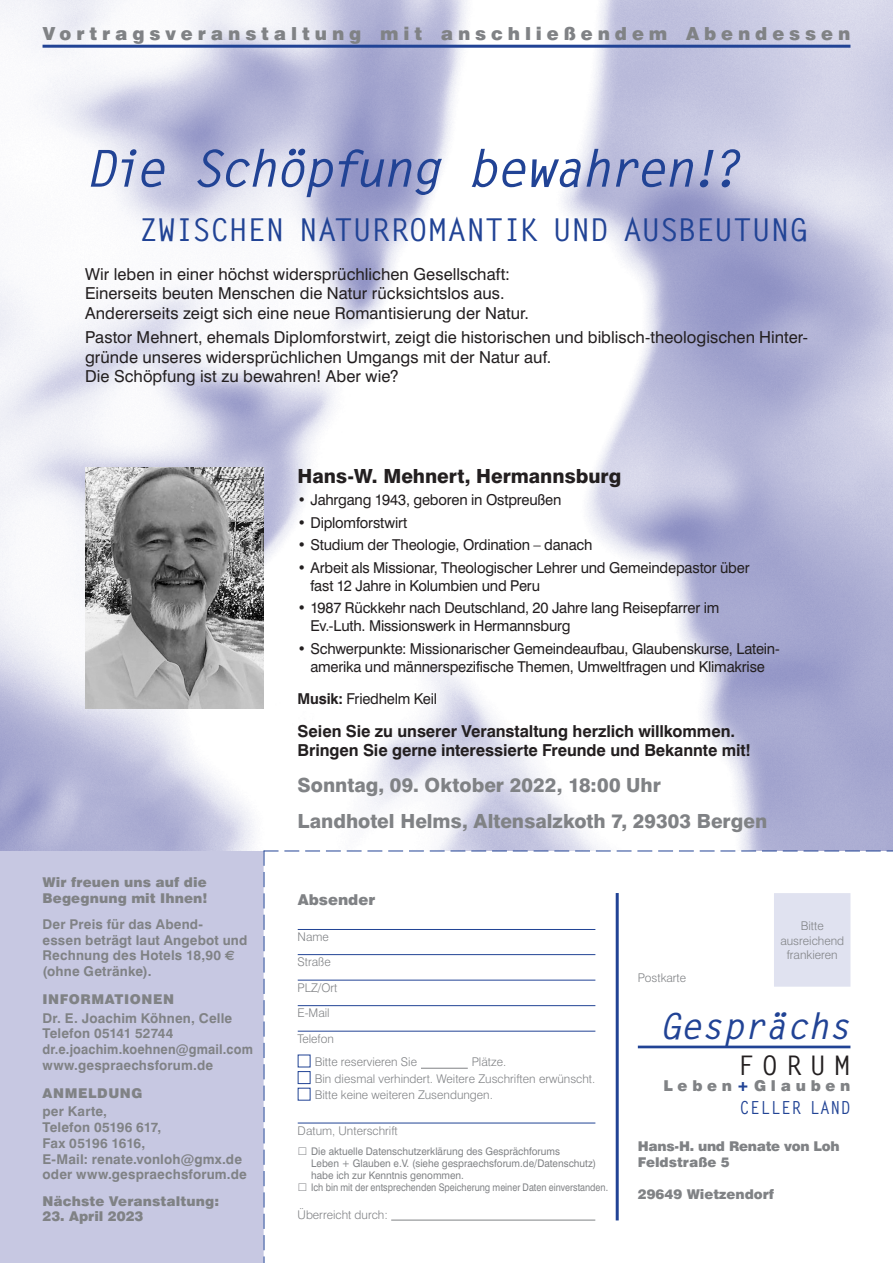
<style>
.page{position:relative;width:893px;height:1263px;background:#fff}
.page>*{position:absolute;margin:0;border:0;box-sizing:border-box;transform-origin:0 0}
.t1{font:italic 700 51px "Letter Gothic Std";letter-spacing:-.055em;color:#214395}
.t2{font:italic 700 36px "Letter Gothic Std";letter-spacing:-.01em;color:#214395}
.t3{font:700 31.5px "Letter Gothic Std";letter-spacing:-.015em;color:#214395}
.t4{font:700 27px "Letter Gothic Std";letter-spacing:.29em;color:#231f20}
.t5{font:800 19.5px "Swiss 721 BT";color:#808285}
.t6{font:800 19.5px "Swiss 721 BT";color:#231f20}
.t7{font:900 18px "Swiss 721 BT";letter-spacing:.27em;color:#808285}
.t8{font:700 18px "Letter Gothic Std";letter-spacing:.035em;color:#214395;scale:.9 1}
.t9{font:16.5px/19.5px "Swiss 721 BT";letter-spacing:.005em;color:#231f20}
.t10{font:700 16.5px "Swiss 721 BT";letter-spacing:-.005em;color:#231f20}
.t11{font:15px "Swiss 721 BT";letter-spacing:-.015em;color:#231f20}
.t12{font:900 15px "Swiss 721 BT";letter-spacing:.315em;color:#808285}
.t13{font:900 15px "Swiss 721 BT";color:#808285}
.t14{font:700 13.5px/15.8px "Swiss 721 BT";letter-spacing:.01em;color:#808285}
.t15{font:900 13.5px "Swiss 721 BT";letter-spacing:.005em;color:#808285}
.t16{font:700 13.5px "Swiss 721 BT";letter-spacing:.01em;color:#808285;scale:.95 1}
.t17{font:900 13.5px "Swiss 721 BT";letter-spacing:.045em;color:#808285}
.t18{font:900 13.5px "Swiss 721 BT";letter-spacing:-.02em;color:#808285}
.t19{font:700 13.5px "Swiss 721 BT";letter-spacing:-.01em;color:#808285}
.t20{font:300 12px "Swiss 721 BT";color:#808285}
.t21{font:10.5px "Swiss 721 BT";color:#808285;scale:.95 1}
.t22{font:10.5px "Swiss 721 BT";color:#808285;scale:.86 1}
.s1{font-family:"Euro Sans"}
.s2{font-weight:700}
.s3{color:#214395}
</style>
<div class="page">
<div style="left:0;top:850px;width:264px;height:413px;background:#c7c8e2"></div>
<img style="left:0;top:0;width:893px;height:850px">
<hr style="left:43px;top:45px;width:807px;height:3px;background:#214395">
<img style="left:85px;top:468px;width:179px;height:240px">
<svg style="left:264px;top:851px;width:629px;height:412px"></svg>
<p class="t7" style="left:43px;top:23px;width:809px">Vortragsveranstaltung mit anschließendem Abendessen</p>
<p class="t1" style="left:85px;top:137px;width:657px">Die Schöpfung bewahren!?</p>
<p class="t3" style="left:139px;top:210px;width:670px">ZWISCHEN NATURROMANTIK UND AUSBEUTUNG</p>
<p class="t9" style="left:85px;top:264px;width:427px">Wir leben in einer höchst widersprüchlichen Gesellschaft:</p>
<p class="t9" style="left:85px;top:283px;width:421px">Einerseits beuten Menschen die Natur rücksichtslos aus.</p>
<p class="t9" style="left:85px;top:303px;width:446px">Andererseits zeigt sich eine neue Romantisierung der Natur.</p>
<p class="t9" style="left:85px;top:328px;width:724px">Pastor Mehnert, ehemals Diplomforstwirt, zeigt die historischen und biblisch-theologischen Hinter&shy;gründe unseres widersprüchlichen Umgangs mit der Natur auf.</p>
<p class="t9" style="left:85px;top:367px;width:315px">Die Schöpfung ist zu bewahren! Aber wie?</p>
<p class="t15" style="left:43px;top:874px;width:166px">Wir freuen uns auf die</p>
<p class="t15" style="left:43px;top:889px;width:166px">Begegnung mit Ihnen!</p>
<p class="t14" style="left:43px;top:916px;width:162px">Der Preis für das Abend-</p>
<p class="t14" style="left:43px;top:932px;width:206px">essen beträgt laut Angebot und<br>Rechnung des Hotels 18,90 <span class="s1">€ </span>(ohne Getränke).</p>
<p class="t17" style="left:43px;top:991px;width:133px">INFORMATIONEN</p>
<p class="t14" style="left:43px;top:1010px;width:191px">Dr. E. Joachim Köhnen, Celle</p>
<p class="t14" style="left:43px;top:1025px;width:132px">Telefon 05141 52744</p>
<p class="t16" style="left:43px;top:1041px;width:223px">dr.e.joachim.koehnen@gmail.com</p>
<p class="t14" style="left:43px;top:1057px;width:172px">www.gespraechsforum.de</p>
<p class="t17" style="left:43px;top:1084px;width:101px">ANMELDUNG</p>
<p class="t14" style="left:43px;top:1103px;width:66px">per Karte,</p>
<p class="t14" style="left:43px;top:1119px;width:120px">Telefon 05196 617,</p>
<p class="t19" style="left:43px;top:1135px;width:104px">Fax 05196 1616,</p>
<p class="t14" style="left:43px;top:1151px;width:201px">E-Mail: renate.vonloh@gmx.de</p>
<p class="t14" style="left:43px;top:1166px;width:206px">oder www.gespraechsforum.de</p>
<p class="t15" style="left:43px;top:1192px;width:178px">Nächste Veranstaltung:</p>
<p class="t15" style="left:43px;top:1208px;width:102px">23. April 2023</p>
<p class="t6" style="left:298px;top:464px;width:325px">Hans-W. Mehnert, Hermannsburg</p>
<p class="t11" style="left:298px;top:491px;width:265px">• Jahrgang 1943, geboren in Ostpreußen</p>
<p class="t11" style="left:298px;top:513px;width:111px">• Diplomforstwirt</p>
<p class="t11" style="left:298px;top:536px;width:296px">• Studium der Theologie, Ordination – danach</p>
<p class="t11" style="left:298px;top:558px;width:453px">• Arbeit als Missionar, Theologischer Lehrer und Gemeindepastor über</p>
<p class="t11" style="left:310px;top:576px;width:231px">fast 12 Jahre in Kolumbien und Peru</p>
<p class="t11" style="left:298px;top:599px;width:423px">• 1987 Rückkehr nach Deutschland, 20 Jahre lang Reisepfarrer im</p>
<p class="t11" style="left:310px;top:617px;width:262px">Ev.-Luth. Missionswerk in Hermannsburg</p>
<p class="t11" style="left:298px;top:639px;width:484px">• Schwerpunkte: Missionarischer Gemeindeaufbau, Glaubenskurse, Latein-</p>
<p class="t11" style="left:310px;top:657px;width:456px">amerika und männerspezifische Themen, Umweltfragen und Klimakrise</p>
<p class="t11" style="left:298px;top:689px;width:141px"><span class="s2">Musik:</span> Friedhelm Keil</p>
<p class="t10" style="left:298px;top:720px;width:439px">Seien Sie zu unserer Veranstaltung herzlich willkommen.</p>
<p class="t10" style="left:298px;top:740px;width:455px">Bringen Sie gerne interessierte Freunde und Bekannte mit!</p>
<p class="t5" style="left:298px;top:773px;width:365px">Sonntag, 09. Oktober 2022, 18:00 Uhr</p>
<p class="t5" style="left:298px;top:809px;width:471px">Landhotel Helms, Altensalzkoth 7, 29303 Bergen</p>
<p class="t13" style="left:298px;top:890px;width:79px">Absender</p>
<p class="t20" style="left:298px;top:929px;width:33px">Name</p>
<p class="t20" style="left:298px;top:955px;width:35px">Straße</p>
<p class="t20" style="left:298px;top:980px;width:41px">PLZ/Ort</p>
<p class="t20" style="left:298px;top:1006px;width:34px">E-Mail</p>
<p class="t20" style="left:298px;top:1031px;width:38px">Telefon</p>
<p class="t20" style="left:315px;top:1055px;width:104px">Bitte reservieren Sie</p>
<p class="t20" style="left:472px;top:1055px;width:36px">Plätze.</p>
<p class="t20" style="left:315px;top:1071px;width:282px">Bin diesmal verhindert. Weitere Zuschriften erwünscht.</p>
<p class="t20" style="left:315px;top:1088px;width:180px">Bitte keine weiteren Zusendungen.</p>
<p class="t20" style="left:298px;top:1123px;width:102px">Datum, Unterschrift</p>
<p class="t21" style="left:311px;top:1145px;width:263px">Die aktuelle Datenschutzerklärung des Gesprächforums</p>
<p class="t21" style="left:311px;top:1157px;width:301px">Leben + Glauben e.V. (siehe gespraechsforum.de/Datenschutz)</p>
<p class="t21" style="left:311px;top:1169px;width:162px">habe ich zur Kenntnis genommen.</p>
<p class="t22" style="left:311px;top:1181px;width:347px">Ich bin mit der entsprechenden Speicherung meiner Daten einverstanden.</p>
<p class="t20" style="left:298px;top:1207px;width:92px">Überreicht durch:</p>
<p class="t20" style="left:638px;top:970px;width:50px">Postkarte</p>
<p class="t20" style="left:801px;top:919px;width:25px">Bitte</p>
<p class="t20" style="left:780px;top:933px;width:65px">ausreichend</p>
<p class="t20" style="left:787px;top:948px;width:52px">frankieren</p>
<p class="t2" style="left:659px;top:1004px;width:193px">Gesprächs</p>
<p class="t4" style="left:738px;top:1048px;width:114px">FORUM</p>
<p class="t12" style="left:663px;top:1077px;width:189px">Leben<span class="s3">+</span>Glauben</p>
<p class="t8" style="left:740px;top:1096px;width:124px">CELLER LAND</p>
<p class="t18" style="left:638px;top:1138px;width:203px">Hans-H. und Renate von Loh</p>
<p class="t15" style="left:638px;top:1154px;width:93px">Feldstraße 5</p>
<p class="t15" style="left:638px;top:1186px;width:138px">29649 Wietzendorf</p>
</div>
